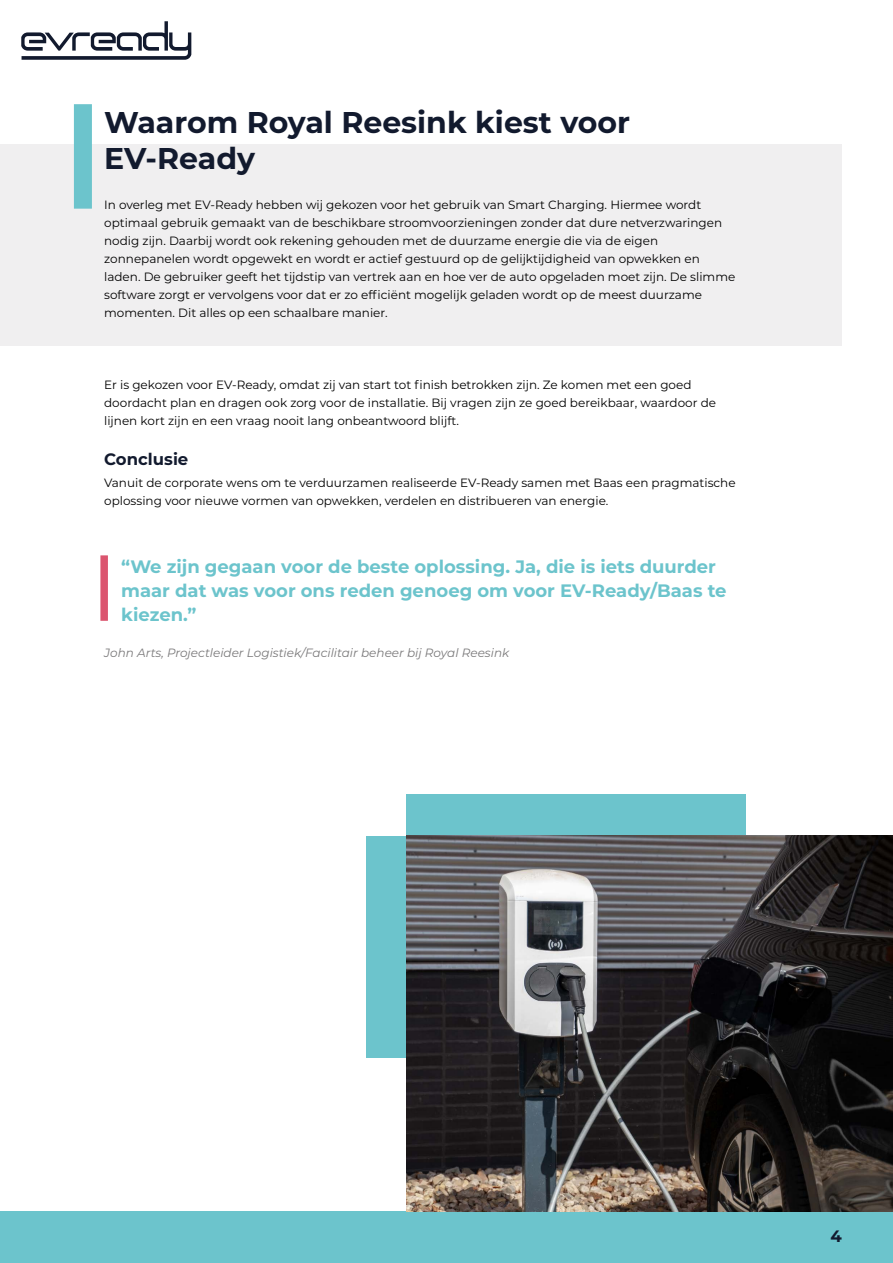
<style>
.page{position:relative;width:893px;height:1263px;background:#fff}
.page>*{position:absolute;margin:0;border:0;box-sizing:border-box;transform-origin:0 0}
.t1{font:700 30px/36px "Montserrat";color:#121a2e}
.t2{font:700 18px/24px "Montserrat";color:#6cc4cc}
.t3{font:700 16.5px "Montserrat";color:#121a2e}
.t4{font:12px/18px "Montserrat";color:#000}
.t5{font:italic 12px "Montserrat";color:#7a797a}
</style>
<div class="page">
<div style="left:0;top:1212px;width:893px;height:51px;background:#6cc4cc"></div>
<svg style="left:21px;top:21px;width:170px;height:39px"></svg>
<div style="left:0;top:144px;width:842px;height:202px;background:#f0eff0"></div>
<div style="left:74px;top:104px;width:18px;height:105px;background:#6cc4cc"></div>
<div style="left:100px;top:555px;width:8px;height:66px;background:#db556f"></div>
<div style="left:406px;top:794px;width:340px;height:85px;background:#6cc4cc"></div>
<div style="left:366px;top:837px;width:340px;height:221px;background:#6cc4cc"></div>
<img style="left:406px;top:836px;width:487px;height:376px">
<h1 class="t1" style="left:104px;top:103px;width:527px">Waarom Royal Reesink kiest voor<br>EV-Ready</h1>
<p class="t4" style="left:104px;top:195px;width:633px">In overleg met EV-Ready hebben wij gekozen voor het gebruik van Smart Charging. Hiermee wordt optimaal gebruik gemaakt van de beschikbare stroomvoorzieningen zonder dat dure netverzwaringen nodig zijn. Daarbij wordt ook rekening gehouden met de duurzame energie die via de eigen zonnepanelen wordt opgewekt en wordt er actief gestuurd op de gelijktijdigheid van opwekken en laden. De gebruiker geeft het tijdstip van vertrek aan en hoe ver de auto opgeladen moet zijn. De slimme software zorgt er vervolgens voor dat er zo efficiënt mogelijk geladen wordt op de meest duurzame momenten. Dit alles op een schaalbare manier.</p>
<p class="t4" style="left:104px;top:375px;width:613px">Er is gekozen voor EV-Ready, omdat zij van start tot finish betrokken zijn. Ze komen met een goed doordacht plan en dragen ook zorg voor de installatie. Bij vragen zijn ze goed bereikbaar, waardoor de lijnen kort zijn en een vraag nooit lang onbeantwoord blijft.</p>
<h3 class="t3" style="left:104px;top:447px;width:86px">Conclusie</h3>
<p class="t4" style="left:104px;top:474px;width:633px">Vanuit de corporate wens om te verduurzamen realiseerde EV-Ready samen met Baas een pragmatische oplossing voor nieuwe vormen van opwekken, verdelen en distribueren van energie.</p>
<h2 class="t2" style="left:121px;top:553px;width:607px">“We zijn gegaan voor de beste oplossing. Ja, die is iets duurder maar dat was voor ons reden genoeg om voor EV-Ready/Baas te kiezen.”</h2>
<p class="t5" style="left:104px;top:644px;width:407px">John Arts, Projectleider Logistiek/Facilitair beheer bij Royal Reesink</p>
<h3 class="t3" style="left:831px;top:1224px;width:13px">4</h3>
</div>
